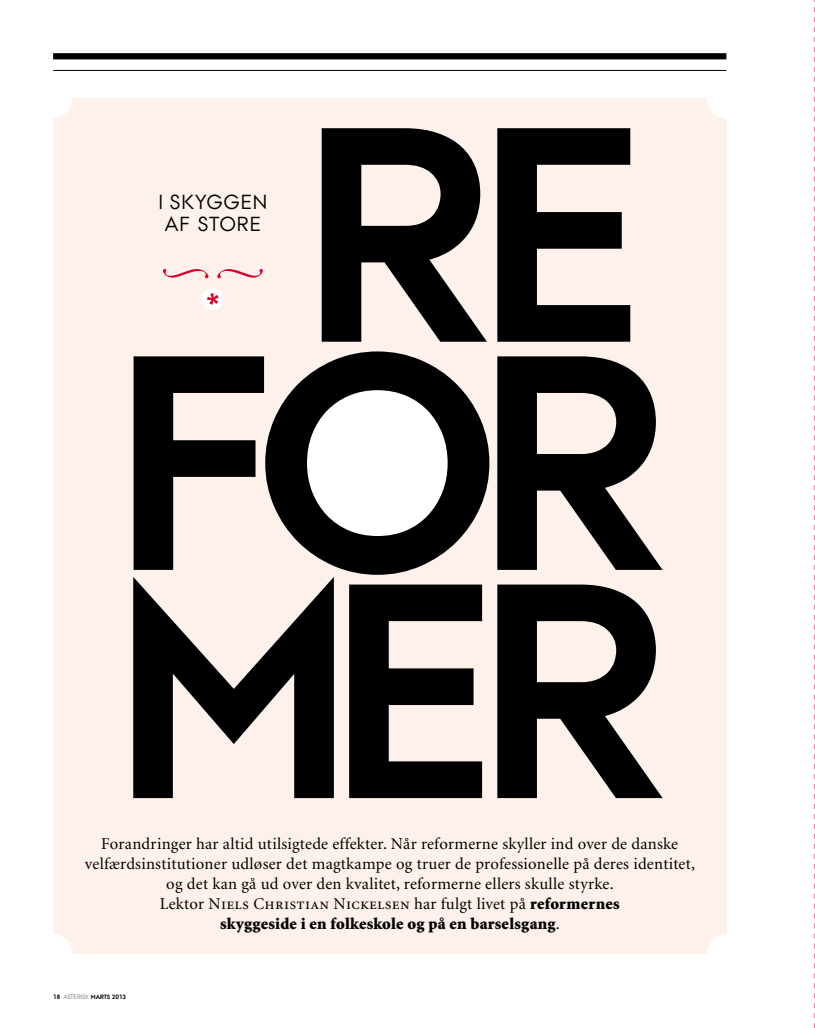
<style>
.page{position:relative;width:815px;height:1028px;background:#fff}
.page>*{position:absolute;margin:0;border:0;box-sizing:border-box;transform-origin:0 0}
.t1{font:700 304.88px/228.1px "AU Passata";letter-spacing:-.055em;color:#000;text-align:right}
.t2{font:20.25px/21.5px "AU Passata";letter-spacing:.055em;color:#000}
.t3{font:16.5px "Minion";letter-spacing:.015em;color:#000}
.t4{font:16.5px "Minion Regular SC";letter-spacing:.015em;color:#000}
.t5{font:900 16.5px "Minion";letter-spacing:.015em;color:#000}
.t6{font:700 6.25px "AU Passata";color:#000}
.s1{font-weight:300}
.s2{font-family:"Minion"}
.s3{font-family:"Minion";font-weight:900}
.s4{font-weight:400}
</style>
<div class="page">
<div style="left:53px;top:98px;width:673px;height:855px;background:#fef0ea"></div>
<div style="left:298px;top:381px;width:166px;height:166px;background:#fff;border-radius:50%"></div>
<div style="left:53px;top:53px;width:673px;height:6px;background:#000"></div>
<hr style="left:53px;top:70px;width:673px;height:1px;background:#000">
<div style="left:32px;top:78px;width:40px;height:41px;background:#fff;border-radius:50%"></div>
<div style="left:32px;top:933px;width:40px;height:40px;background:#fff;border-radius:50%"></div>
<div style="left:707px;top:78px;width:40px;height:41px;background:#fff;border-radius:50%"></div>
<div style="left:707px;top:933px;width:40px;height:40px;background:#fff;border-radius:50%"></div>
<svg style="left:217px;top:269px;width:46px;height:9px"></svg>
<svg style="left:163px;top:269px;width:45px;height:9px"></svg>
<div style="left:202px;top:288px;width:22px;height:22px;background:#fff;border-radius:50%"></div>
<svg style="left:207px;top:293px;width:12px;height:12px"></svg>
<svg style="left:814px;top:0;width:1px;height:1028px"></svg>
<h1 class="t1" style="left:115px;top:124px;width:530px">R E<br>FOR</h1>
<p class="t2" style="left:165px;top:191px;width:95px;text-indent:-6px">I SKYGGEN<br>AF STORE</p>
<h1 class="t1" style="left:115px;top:580px;width:464px">MER</h1>
<p class="t3" style="left:101px;top:835px;width:578px">Forandringer har altid utilsigtede effekter. Når reformerne skyller ind over de danske</p>
<p class="t3" style="left:85px;top:855px;width:612px">velfærdsinstitutioner udløser det magtkampe og truer de professionelle på deres identitet,</p>
<p class="t6" style="left:53px;top:992px;width:74px">18 <span class="s1">ASTERISK</span> MARTS 2013</p>
<p class="t3" style="left:166px;top:875px;width:449px">og det kan gå ud over den kvalitet, reformerne ellers skulle styrke.</p>
<p class="t4" style="left:160px;top:895px;width:461px"><span class="s2">Lektor</span> Niels Christian Nickelsen <span class="s2">har fulgt livet på</span> <span class="s3">reformernes</span></p>
<p class="t5" style="left:220px;top:915px;width:341px">skyggeside i en folkeskole og på en barselsgang<span class="s4">.</span></p>
</div>
